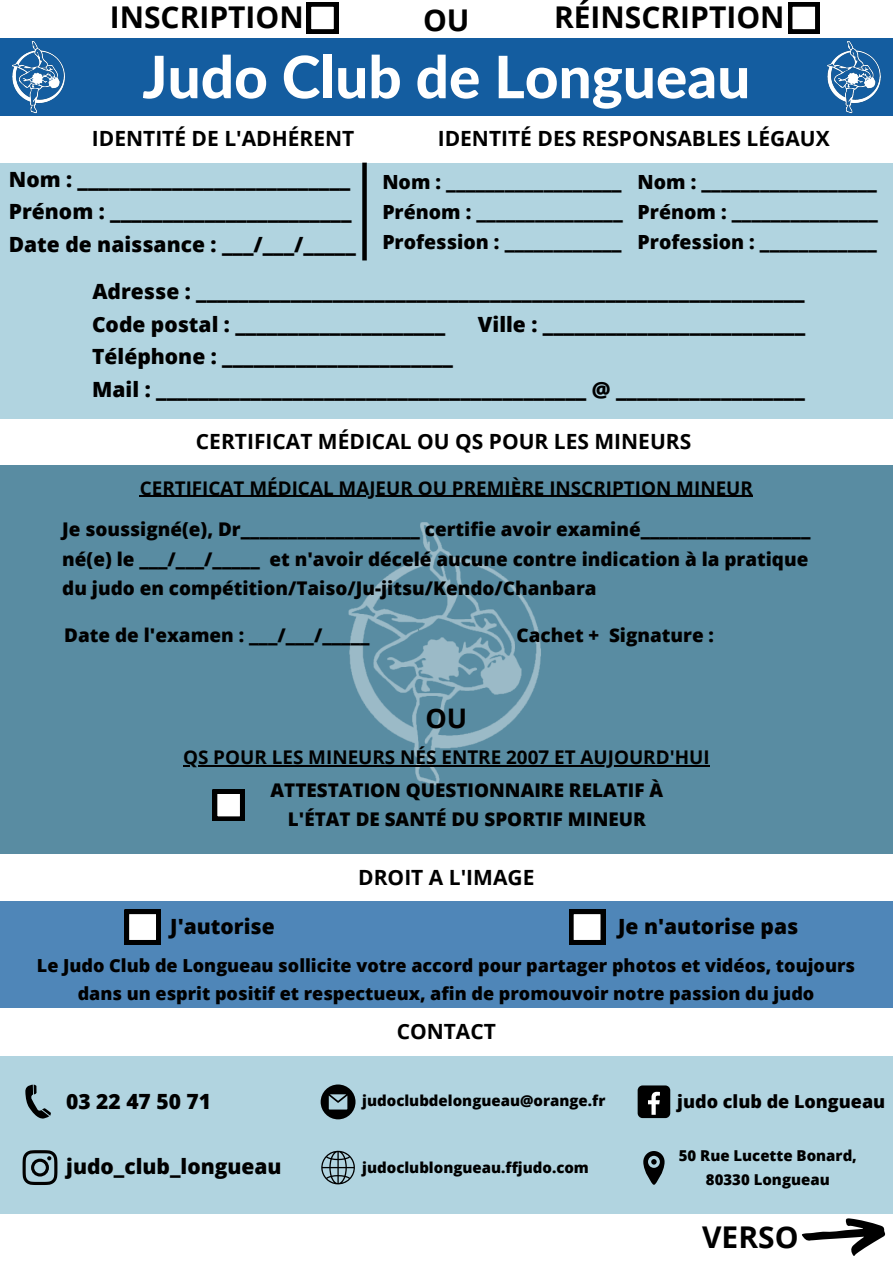
<style>
.page{position:relative;width:893px;height:1264px;background:#fff}
.page>*{position:absolute;margin:0;border:0;box-sizing:border-box;transform-origin:0 0}
.t1{font:800 58.5px "Lato";color:#fff}
.t2{font:700 30px "Open Sans";color:#000}
.t3{font:700 27px "Open Sans";color:#000}
.t4{font:800 21px "Open Sans";color:#000}
.t5{font:700 21px "Open Sans";color:#000}
.t6{font:800 19.5px "Open Sans";color:#000}
.t7{font:800 18.9px/29.2px "Open Sans";color:#000;text-align:center}
.t8{font:700 18.9px "Open Sans";color:#000}
.t9{font:800 18px/28px "Open Sans";color:#000;text-align:center}
.t10{font:800 15px/23.5px "Open Sans";color:#000;text-align:center}
</style>
<div class="page">
<div style="left:0;top:38px;width:892px;height:77px;background:#145da0"></div>
<div style="left:0;top:163px;width:446px;height:255px;background:#b1d4e0"></div>
<div style="left:446px;top:163px;width:446px;height:255px;background:#b1d4e0"></div>
<div style="left:362px;top:163px;width:5px;height:97px;background:#000"></div>
<div style="left:0;top:466px;width:892px;height:387px;background:#598ca2"></div>
<img style="left:305px;top:522px;width:282px;height:263px">
<img style="left:0;top:40px;width:78px;height:76px">
<img style="left:815px;top:40px;width:77px;height:76px">
<div style="left:0;top:1055px;width:892px;height:158px;background:#b1d4e0"></div>
<div style="left:0;top:901px;width:892px;height:107px;background:#4f86b8"></div>
<svg style="left:125px;top:909px;width:35px;height:35px"></svg>
<svg style="left:569px;top:909px;width:36px;height:35px"></svg>
<div style="left:213px;top:789px;width:32px;height:31px;background:#000"></div>
<svg style="left:213px;top:794px;width:31px;height:27px"></svg>
<hr style="left:183px;top:765px;width:526px;height:1px;background:#000">
<svg style="left:25px;top:1084px;width:26px;height:35px"></svg>
<svg style="left:23px;top:1150px;width:34px;height:34px"></svg>
<svg style="left:320px;top:1084px;width:35px;height:35px"></svg>
<svg style="left:321px;top:1150px;width:34px;height:34px"></svg>
<div style="left:637px;top:1085px;width:33px;height:33px;background:#000;border-radius:5px"></div>
<svg style="left:648px;top:1091px;width:12px;height:23px"></svg>
<svg style="left:643px;top:1151px;width:21px;height:33px"></svg>
<svg style="left:801px;top:1218px;width:84px;height:38px"></svg>
<hr style="left:140px;top:495px;width:612px;height:1px;background:#000">
<svg style="left:307px;top:2px;width:31px;height:32px"></svg>
<svg style="left:788px;top:2px;width:31px;height:32px"></svg>
<p class="t2" style="left:110px;top:-4px;width:195px">INSCRIPTION</p>
<p class="t2" style="left:423px;top:-1px;width:48px">OU</p>
<p class="t2" style="left:554px;top:-4px;width:232px">RÉINSCRIPTION</p>
<p class="t1" style="left:142px;top:40px;width:609px">Judo Club de Longueau</p>
<p class="t5" style="left:92px;top:124px;width:264px">IDENTITÉ DE L'ADHÉRENT</p>
<p class="t5" style="left:437px;top:124px;width:393px">IDENTITÉ DES RESPONSABLES LÉGAUX</p>
<p class="t4" style="left:9px;top:164px;width:343px">Nom : __________________________</p>
<p class="t4" style="left:9px;top:197px;width:344px">Prénom : _______________________</p>
<p class="t4" style="left:9px;top:229px;width:348px">Date de naissance : ___/___/_____</p>
<p class="t6" style="left:382px;top:168px;width:241px">Nom : __________________</p>
<p class="t6" style="left:382px;top:198px;width:242px">Prénom : _______________</p>
<p class="t6" style="left:382px;top:228px;width:241px">Profession : ____________</p>
<p class="t4" style="left:92px;top:276px;width:713px">Adresse : __________________________________________________________</p>
<p class="t4" style="left:92px;top:309px;width:355px">Code postal : ____________________</p>
<p class="t4" style="left:478px;top:309px;width:328px">Ville : _________________________</p>
<p class="t4" style="left:92px;top:342px;width:362px">Téléphone : ______________________</p>
<p class="t4" style="left:92px;top:374px;width:714px">Mail : _________________________________________ @ __________________</p>
<p class="t5" style="left:196px;top:426px;width:497px">CERTIFICAT MÉDICAL OU QS POUR LES MINEURS</p>
<p class="t6" style="left:637px;top:168px;width:241px">Nom : __________________</p>
<p class="t6" style="left:637px;top:198px;width:242px">Prénom : _______________</p>
<p class="t6" style="left:637px;top:228px;width:241px">Profession : ____________</p>
<p class="t8" style="left:140px;top:474px;width:614px">CERTIFICAT MÉDICAL MAJEUR OU PREMIÈRE INSCRIPTION MINEUR</p>
<p class="t7" style="left:62px;top:514px;width:749px;text-align:justify">Je soussigné(e), Dr___________________ certifie avoir examiné__________________ né(e) le ___/___/_____ et n'avoir décelé aucune contre indication à la pratique du judo en compétition/Taiso/Ju-jitsu/Kendo/Chanbara</p>
<p class="t7" style="left:64px;top:620px;width:307px">Date de l'examen : ___/___/_____</p>
<p class="t7" style="left:516px;top:620px;width:199px">Cachet + Signature :</p>
<p class="t3" style="left:425px;top:699px;width:43px">OU</p>
<p class="t8" style="left:183px;top:744px;width:528px">QS POUR LES MINEURS NÉS ENTRE 2007 ET AUJOURD'HUI</p>
<p class="t7" style="left:270px;top:775px;width:394px">ATTESTATION QUESTIONNAIRE RELATIF À<br>L'ÉTAT DE SANTÉ DU SPORTIF MINEUR</p>
<p class="t5" style="left:358px;top:862px;width:178px">DROIT A L'IMAGE</p>
<p class="t4" style="left:170px;top:911px;width:106px">J'autorise</p>
<p class="t4" style="left:618px;top:911px;width:182px">Je n'autorise pas</p>
<p class="t9" style="left:37px;top:950px;width:819px">Le Judo Club de Longueau sollicite votre accord pour partager photos et vidéos, toujours dans un esprit positif et respectueux, afin de promouvoir notre passion du judo</p>
<p class="t4" style="left:66px;top:1086px;width:146px">03 22 47 50 71</p>
<p class="t4" style="left:66px;top:1151px;width:217px">judo_club_longueau</p>
<p class="t5" style="left:396px;top:1016px;width:101px">CONTACT</p>
<p class="t10" style="left:362px;top:1088px;width:245px">judoclubdelongueau@orange.fr</p>
<p class="t10" style="left:362px;top:1154px;width:228px">judoclublongueau.ffjudo.com</p>
<p class="t9" style="left:677px;top:1087px;width:209px">judo club de Longueau</p>
<p class="t10" style="left:678px;top:1143px;width:180px">50 Rue Lucette Bonard,<br>80330 Longueau</p>
<p class="t2" style="left:702px;top:1215px;width:98px">VERSO</p>
</div>
